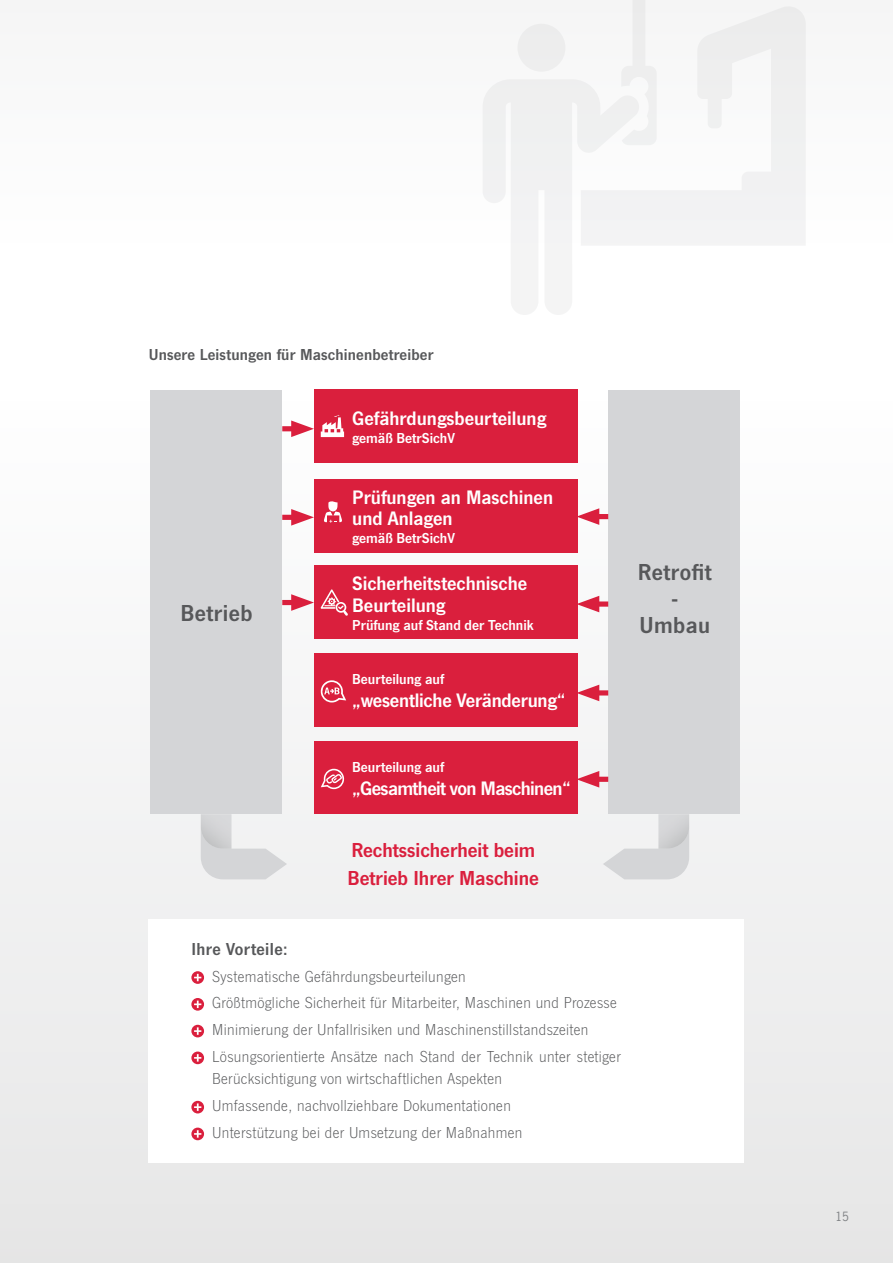
<style>
.page{position:relative;width:893px;height:1263px;background:#fff}
.page>*{position:absolute;margin:0;border:0;box-sizing:border-box;transform-origin:0 0}
.t1{font:24px/26.4px "News Got Dem";letter-spacing:.02em;color:#57585a;text-align:center}
.t2{font:21px/27.3px "News Got Dem";color:#da1f3d}
.t3{font:20.25px/20.7px "News Got Dem";color:#fff}
.t4{font:20.25px "News Got Dem";letter-spacing:-.03em;color:#fff}
.t5{font:18px "News Got Dem";letter-spacing:.02em;color:#57585a}
.t6{font:300 16.5px/26.8px "News Got";letter-spacing:.02em;color:#57585a}
.t7{font:16.5px "News Got Dem";letter-spacing:.01em;color:#57585a}
.t8{font:15px "News Got Dem";color:#fff}
.t9{font:12px "News Gothic Std";color:#808285}
</style>
<div class="page">
<div style="left:0;top:0;width:893px;height:244px;background:#fafafa"></div>
<div style="left:0;top:397px;width:893px;height:866px;background:#f1f1f2"></div>
<div style="left:149px;top:918px;width:595px;height:244px;background:#fff"></div>
<svg style="left:191px;top:971px;width:13px;height:13px"></svg>
<svg style="left:194px;top:974px;width:7px;height:7px"></svg>
<svg style="left:191px;top:998px;width:13px;height:13px"></svg>
<svg style="left:194px;top:1000px;width:7px;height:8px"></svg>
<svg style="left:191px;top:1025px;width:13px;height:12px"></svg>
<svg style="left:194px;top:1027px;width:7px;height:8px"></svg>
<svg style="left:191px;top:1051px;width:13px;height:13px"></svg>
<svg style="left:194px;top:1054px;width:7px;height:7px"></svg>
<svg style="left:191px;top:1101px;width:13px;height:12px"></svg>
<svg style="left:194px;top:1103px;width:7px;height:8px"></svg>
<svg style="left:191px;top:1127px;width:13px;height:13px"></svg>
<svg style="left:194px;top:1130px;width:7px;height:8px"></svg>
<svg style="left:483px;top:0;width:162px;height:315px"></svg>
<svg style="left:581px;top:5px;width:225px;height:241px"></svg>
<div style="left:314px;top:479px;width:263px;height:74px;background:#da1f3d"></div>
<div style="left:314px;top:566px;width:263px;height:73px;background:#da1f3d"></div>
<div style="left:314px;top:389px;width:263px;height:74px;background:#da1f3d"></div>
<div style="left:314px;top:653px;width:263px;height:73px;background:#da1f3d"></div>
<div style="left:314px;top:742px;width:263px;height:72px;background:#da1f3d"></div>
<div style="left:608px;top:390px;width:132px;height:424px;background:#d4d5d7"></div>
<div style="left:151px;top:390px;width:131px;height:424px;background:#d4d5d7"></div>
<svg style="left:603px;top:848px;width:86px;height:31px"></svg>
<img style="left:658px;top:814px;width:31px;height:35px">
<svg style="left:201px;top:848px;width:86px;height:31px"></svg>
<img style="left:201px;top:814px;width:31px;height:35px">
<div style="left:590px;top:514px;width:18px;height:5px;background:#da1f3d"></div>
<svg style="left:577px;top:508px;width:22px;height:17px"></svg>
<div style="left:282px;top:426px;width:18px;height:5px;background:#da1f3d"></div>
<svg style="left:291px;top:420px;width:23px;height:17px"></svg>
<div style="left:590px;top:601px;width:18px;height:6px;background:#da1f3d"></div>
<svg style="left:577px;top:596px;width:22px;height:16px"></svg>
<div style="left:282px;top:515px;width:18px;height:5px;background:#da1f3d"></div>
<svg style="left:291px;top:509px;width:23px;height:17px"></svg>
<div style="left:590px;top:690px;width:18px;height:5px;background:#da1f3d"></div>
<svg style="left:577px;top:685px;width:22px;height:16px"></svg>
<div style="left:282px;top:600px;width:18px;height:5px;background:#da1f3d"></div>
<svg style="left:291px;top:594px;width:23px;height:17px"></svg>
<div style="left:590px;top:777px;width:18px;height:5px;background:#da1f3d"></div>
<svg style="left:577px;top:771px;width:22px;height:16px"></svg>
<svg style="left:321px;top:415px;width:23px;height:22px"></svg>
<svg style="left:324px;top:501px;width:18px;height:22px"></svg>
<svg style="left:321px;top:589px;width:27px;height:27px"></svg>
<svg style="left:321px;top:680px;width:25px;height:22px"></svg>
<svg style="left:321px;top:769px;width:23px;height:20px"></svg>
<p class="t7" style="left:149px;top:345px;width:286px">Unsere Leistungen für Maschinenbetreiber</p>
<h1 class="t1" style="left:180px;top:599px;width:74px">Betrieb</h1>
<p class="t3" style="left:352px;top:407px;width:196px">Gefährdungsbeurteilung</p>
<p class="t8" style="left:352px;top:429px;width:104px">gemäß BetrSichV</p>
<p class="t3" style="left:352px;top:487px;width:202px">Prüfungen an Maschinen und Anlagen</p>
<p class="t8" style="left:352px;top:529px;width:104px">gemäß BetrSichV</p>
<p class="t3" style="left:352px;top:572px;width:176px;line-height:22.4px">Sicherheitstechnische<br>Beurteilung</p>
<p class="t8" style="left:352px;top:617px;width:183px">Prüfung auf Stand der Technik</p>
<p class="t8" style="left:352px;top:670px;width:93px">Beurteilung auf</p>
<p class="t3" style="left:352px;top:689px;width:215px">„wesentliche Veränderung“</p>
<p class="t8" style="left:352px;top:759px;width:93px">Beurteilung auf</p>
<p class="t4" style="left:352px;top:776px;width:220px">„Gesamtheit von Maschinen“</p>
<p class="t2" style="left:348px;top:837px;width:193px">Rechtssicherheit beim<br>Betrieb Ihrer Maschine</p>
<h1 class="t1" style="left:638px;top:559px;width:75px">Retrofit -<br>Umbau</h1>
<p class="t5" style="left:191px;top:938px;width:98px">Ihre Vorteile:</p>
<p class="t6" style="left:212px;top:963px;width:410px">Systematische Gefährdungsbeurteilungen<br>Größtmögliche Sicherheit für Mitarbeiter, Maschinen und Prozesse Minimierung der Unfallrisiken und Maschinenstillstandszeiten Lösungsorientierte Ansätze nach Stand der Technik unter stetiger</p>
<p class="t6" style="left:212px;top:1066px;width:312px">Berücksichtigung von wirtschaftlichen Aspekten<br>Umfassende, nachvollziehbare Dokumentationen<br>Unterstützung bei der Umsetzung der Maßnahmen</p>
<p class="t9" style="left:835px;top:1209px;width:15px">15</p>
</div>
